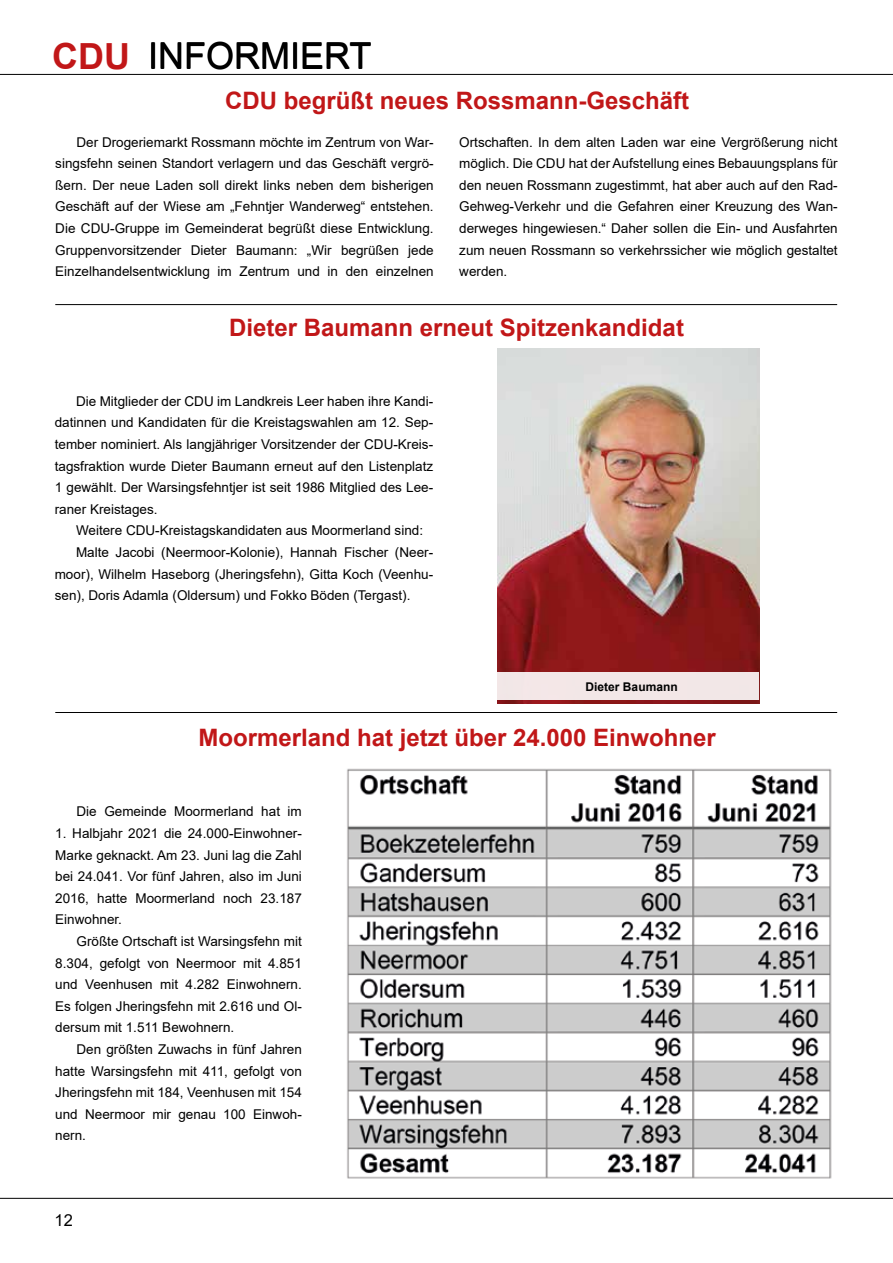
<style>
.page{position:relative;width:893px;height:1263px;background:#fff}
.page>*{position:absolute;margin:0;border:0;box-sizing:border-box;transform-origin:0 0}
.t1{font:36px "Arial";color:#000}
.t2{font:700 24px "Arial";color:#c11718}
.t3{font:16.5px "Arial";color:#000}
.t4{font:13.5px/21.6px "Arial";color:#000;text-align:justify}
.t5{font:700 12px "Arial";color:#000}
.s1{font-weight:700;color:#c11718}
</style>
<div class="page">
<hr style="left:0;top:1198px;width:893px;height:1px;background:#000">
<hr style="left:0;top:74px;width:893px;height:1px;background:#000">
<hr style="left:55px;top:304px;width:782px;height:1px;background:#000">
<hr style="left:55px;top:712px;width:782px;height:1px;background:#000">
<img style="left:497px;top:349px;width:262px;height:355px">
<img style="left:347px;top:768px;width:485px;height:411px">
<div style="left:497px;top:672px;width:262px;height:28px;background:#f3e7e7"></div>
<h1 class="t1" style="left:52px;top:31px;width:321px"><span class="s1">CDU</span> INFORMIERT</h1>
<h2 class="t2" style="left:225px;top:84px;width:466px">CDU begrüßt neues Rossmann-Geschäft</h2>
<p class="t4" style="left:55px;top:131px;width:380px;text-indent:21px">Der Drogeriemarkt Rossmann möchte im Zentrum von War&shy;singsfehn seinen Standort verlagern und das Geschäft vergrö&shy;ßern. Der neue Laden soll direkt links neben dem bisherigen Geschäft auf der Wiese am „Fehntjer Wanderweg“ entstehen.<br>Die CDU-Gruppe im Gemeinderat begrüßt diese Entwicklung.<br>Gruppenvorsitzender Dieter Baumann: „Wir begrüßen jede Einzelhandelsentwicklung im Zentrum und in den einzelnen</p>
<p class="t4" style="left:459px;top:131px;width:380px">Ortschaften. In dem alten Laden war eine Vergrößerung nicht möglich. Die CDU hat der Aufstellung eines Bebauungsplans für den neuen Rossmann zugestimmt, hat aber auch auf den Rad-Gehweg-Verkehr und die Gefahren einer Kreuzung des Wan&shy;derweges hingewiesen.“ Daher sollen die Ein- und Ausfahrten zum neuen Rossmann so verkehrssicher wie möglich gestaltet werden.</p>
<h2 class="t2" style="left:229px;top:311px;width:456px">Dieter Baumann erneut Spitzenkandidat</h2>
<p class="t4" style="left:55px;top:390px;width:380px;text-indent:21px">Die Mitglieder der CDU im Landkreis Leer haben ihre Kandi&shy;datinnen und Kandidaten für die Kreistagswahlen am 12. Sep&shy;tember nominiert. Als langjähriger Vorsitzender der CDU-Kreis&shy;tagsfraktion wurde Dieter Baumann erneut auf den Listenplatz 1 gewählt. Der Warsingsfehntjer ist seit 1986 Mitglied des Lee&shy;raner Kreistages.</p>
<p class="t4" style="left:76px;top:520px;width:349px">Weitere CDU-Kreistagskandidaten aus Moormerland sind:</p>
<p class="t4" style="left:76px;top:541px;width:359px">Malte Jacobi (Neermoor-Kolonie), Hannah Fischer (Neer-</p>
<p class="t4" style="left:55px;top:563px;width:380px">moor), Wilhelm Haseborg (Jheringsfehn), Gitta Koch (Veenhu-</p>
<p class="t4" style="left:55px;top:585px;width:357px">sen), Doris Adamla (Oldersum) und Fokko Böden (Tergast).</p>
<p class="t5" style="left:586px;top:678px;width:94px">Dieter Baumann</p>
<h2 class="t2" style="left:198px;top:721px;width:519px">Moormerland hat jetzt über 24.000 Einwohner</h2>
<p class="t4" style="left:77px;top:801px;width:227px">Die Gemeinde Moormerland hat im</p>
<p class="t4" style="left:55px;top:822px;width:248px">1. Halbjahr 2021 die 24.000-Einwohner-Marke geknackt. Am 23. Juni lag die Zahl bei 24.041. Vor fünf Jahren, also im Juni 2016, hatte Moormerland noch 23.187<br>Einwohner.</p>
<p class="t4" style="left:55px;top:930px;width:248px;text-indent:21px">Größte Ortschaft ist Warsingsfehn mit 8.304, gefolgt von Neermoor mit 4.851 und Veenhusen mit 4.282 Einwohnern.<br>Es folgen Jheringsfehn mit 2.616 und Ol&shy;dersum mit 1.511 Bewohnern.</p>
<p class="t4" style="left:55px;top:1038px;width:248px;text-indent:21px">Den größten Zuwachs in fünf Jahren hatte Warsingsfehn mit 411, gefolgt von Jheringsfehn mit 184, Veenhusen mit 154 und Neermoor mir genau 100 Einwoh&shy;nern.</p>
<p class="t3" style="left:55px;top:1209px;width:20px">12</p>
</div>
